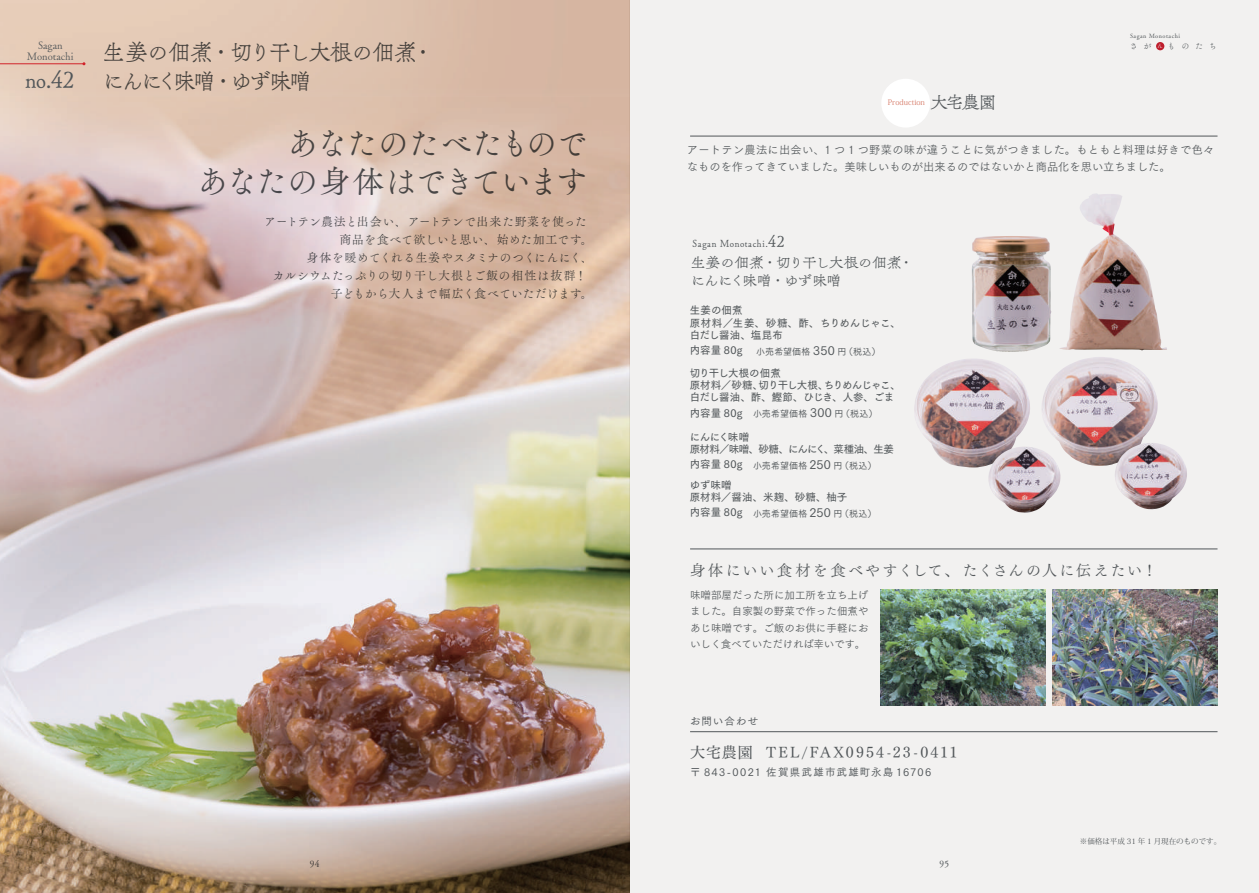
<style>
.page{position:relative;width:1259px;height:893px;background:#fff}
.page>*{position:absolute;margin:0;border:0;box-sizing:border-box;transform-origin:0 0}
.t1{font:31.5px/37.3px "Tsuku Old Min Pro R";letter-spacing:-.06em;color:#515659;text-align:right}
.t2{font:24.15px "Tsuku Antique S Min Std L";color:#515659}
.t3{font:24px/28.5px "Tsuku Antique S Min Std L";letter-spacing:-.115em;color:#515659;scale:.94 1}
.t4{font:18px "Tsuku Antique S Min Std L";color:#515659}
.t5{font:15px "Tsuku Min Pr 6 N R";letter-spacing:.135em;color:#515659}
.t6{font:15px/18px "Tsuku Antique S Min Std L";letter-spacing:-.06em;color:#515659}
.t7{font:15px "Tsuku Min Pr 6 N M";letter-spacing:.125em;color:#515659}
.t8{font:12px "Tsuku Old Min Pro R";color:#515659}
.t9{font:12px "Tsuku Old Min Pro R";letter-spacing:.02em;color:#515659}
.t10{font:11.25px/16.5px "Tsuku Go Pro R";color:#515659}
.t11{font:10.5px/16.5px "Tsuku Go Pro R";color:#515659;text-align:justify}
.t12{font:10.5px/12.3px "Tsuku Go Pro D";letter-spacing:-.08em;color:#515659}
.t13{font:10.5px/12.3px "Tsuku Go Pro D";color:#515659}
.t14{font:10.5px/12.3px "Tsuku Go Pro D";letter-spacing:-.035em;color:#515659}
.t15{font:10.5px "Tsuku Go Pro M";letter-spacing:.11em;color:#515659}
.t16{font:10.5px/12.3px "Tsuku Go Pro D";letter-spacing:.015em;color:#515659}
.t17{font:10.5px "Tsuku Antique S Min Std L";letter-spacing:.065em;color:#515659}
.t18{font:10.5px/10.5px "Tsuku A Old Min Pr 6 N L";color:#515659;text-align:center}
.t19{font:9px "Tsuku Go Pro M";letter-spacing:.015em;color:#515659}
.t20{font:9px "Tsuku Old Min Pro R";color:#515659}
.t21{font:7.95px "Tsuku Old Min Pro R";letter-spacing:.74em;color:#515659}
.t22{font:7.5px "Koz Min Pro";color:#515659}
.t23{font:7.5px "Koz Min Pro";color:#d67a67}
.t24{font:6px "Tsuku Old Min Pro R";letter-spacing:.08em;color:#515659}
.s1{font-size:5.85px;color:#f2f1f0}
.s2{font-size:16.5px}
.s3{font-size:12px}
.s4{font-family:"Tsuku Go Pro D";font-size:10.5px}
</style>
<div class="page">
<div style="left:629px;top:0;width:630px;height:893px;background:#f2f1f0"></div>
<div style="left:1156px;top:42px;width:8px;height:8px;background:#be1d2c;border-radius:50%"></div>
<hr style="left:690px;top:731px;width:527px;height:1px;background:#515659">
<img style="left:972px;top:236px;width:79px;height:116px">
<img style="left:1060px;top:194px;width:107px;height:156px">
<img style="left:914px;top:359px;width:116px;height:108px">
<img style="left:1042px;top:357px;width:115px;height:109px">
<img style="left:988px;top:447px;width:72px;height:66px">
<img style="left:1114px;top:443px;width:73px;height:67px">
<img style="left:0;top:0;width:629px;height:893px">
<hr style="left:690px;top:136px;width:527px;height:1px;background:#515659">
<hr style="left:690px;top:549px;width:527px;height:1px;background:#515659">
<img style="left:1052px;top:590px;width:165px;height:116px">
<img style="left:880px;top:590px;width:165px;height:116px">
<div style="left:881px;top:79px;width:49px;height:49px;background:#fff;border-radius:50%"></div>
<hr style="left:0;top:63px;width:84px;height:1px;background:#d1232a">
<p class="t18" style="left:27px;top:40px;width:48px">Sagan<br>Monotachi</p>
<h2 class="t2" style="left:26px;top:61px;width:50px">no.42</h2>
<h3 class="t3" style="left:103px;top:38px;width:354px">生姜の佃煮・切り干し大根の佃煮・にんにく味噌・ゆず味噌</h3>
<h1 class="t1" style="left:196px;top:125px;width:392px">あなたのたべたもので<br>あなたの身体はできています</h1>
<p class="t8" style="left:265px;top:212px;width:323px">アートテン農法と出会い、アートテンで出来た野菜を使った</p>
<p class="t8" style="left:339px;top:230px;width:255px">商品を食べて欲しいと思い、始めた加工です。</p>
<p class="t9" style="left:306px;top:248px;width:288px">身体を暖めてくれる生姜やスタミナのつくにんにく、</p>
<p class="t8" style="left:273px;top:266px;width:316px">カルシウムたっぷりの切り干し大根とご飯の相性は抜群！</p>
<p class="t8" style="left:331px;top:284px;width:264px">子どもから大人まで幅広く食べていただけます。</p>
<h3 class="t4" style="left:930px;top:89px;width:68px">大宅農園</h3>
<p class="t23" style="left:887px;top:97px;width:39px">Production</p>
<p class="t24" style="left:1130px;top:31px;width:51px">Sagan Monotachi</p>
<p class="t21" style="left:1129px;top:40px;width:89px">さが <span class="s1">ん</span>ものたち</p>
<p class="t10" style="left:687px;top:141px;width:529px">アートテン農法に出会い、1 つ 1 つ野菜の味が違うことに気がつきました。もともと料理は好きで色々なものを作ってきていました。美味しいものが出来るのではないかと商品化を思い立ちました。</p>
<p class="t17" style="left:692px;top:235px;width:94px">Sagan Monotachi.<span class="s2">42</span></p>
<p class="t6" style="left:690px;top:253px;width:225px">生姜の佃煮・切り干し大根の佃煮・にんにく味噌・ゆず味噌</p>
<p class="t13" style="left:690px;top:303px;width:212px">生姜の佃煮<br>原材料／生姜、砂糖、酢、ちりめんじゃこ、白だし醤油、塩昆布</p>
<p class="t14" style="left:690px;top:343px;width:54px">内容量 80g</p>
<p class="t19" style="left:756px;top:344px;width:126px">小売希望価格 <span class="s3">350</span> 円（税込）</p>
<p class="t12" style="left:690px;top:366px;width:212px">切り干し大根の佃煮<br>原材料／砂糖、切り干し大根、ちりめんじゃこ、白だし醤油、酢、鰹節、ひじき、人参、ごま</p>
<p class="t19" style="left:690px;top:406px;width:189px"><span class="s4">内容量 80g</span> 小売希望価格 <span class="s3">300</span> 円（税込）</p>
<p class="t14" style="left:690px;top:430px;width:206px">にんにく味噌<br>原材料／味噌、砂糖、にんにく、菜種油、生姜</p>
<p class="t19" style="left:690px;top:458px;width:188px"><span class="s4">内容量 80g</span> 小売希望価格 <span class="s3">250</span> 円（税込）</p>
<p class="t16" style="left:690px;top:477px;width:159px">ゆず味噌<br>原材料／醤油、米麹、砂糖、柚子</p>
<p class="t19" style="left:690px;top:506px;width:188px"><span class="s4">内容量 80g</span> 小売希望価格 <span class="s3">250</span> 円（税込）</p>
<p class="t5" style="left:690px;top:557px;width:468px">身体にいい食材を食べやすくして、たくさんの人に伝えたい！</p>
<p class="t11" style="left:690px;top:586px;width:180px">味噌部屋だった所に加工所を立ち上げました。自家製の野菜で作った佃煮やあじ味噌です。ご飯のお供に手軽においしく食べていただければ幸いです。</p>
<p class="t15" style="left:690px;top:712px;width:70px">お問い合わせ</p>
<p class="t7" style="left:690px;top:739px;width:269px">大宅農園 TEL/FAX0954-23-0411</p>
<p class="t15" style="left:690px;top:764px;width:243px">〒 843-0021 佐賀県武雄市武雄町永島 16706</p>
<p class="t22" style="left:1080px;top:836px;width:143px">※価格は平成 31 年 1 月現在のものです。</p>
<p class="t20" style="left:310px;top:857px;width:11px">94</p>
<p class="t20" style="left:939px;top:857px;width:11px">95</p>
</div>
